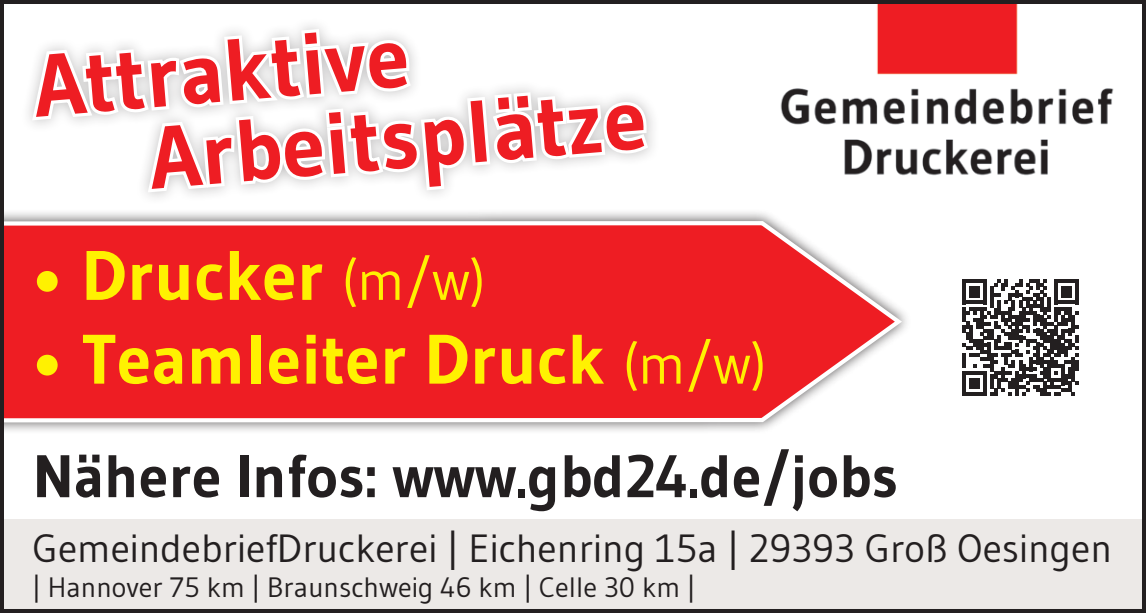
<style>
.page{position:relative;width:1146px;height:613px;background:#fff}
.page>*{position:absolute;margin:0;border:0;box-sizing:border-box;transform-origin:0 0}
.t1{font:700 87.6px/82px "Gudea";color:#ee1d23}
.t2{font:700 69.6px "Gudea";color:#fff101}
.t3{font:700 60px "Gudea";color:#231f20}
.t4{font:39.2px "Gudea";color:#231f20}
.t5{font:28px "Gudea";color:#231f20}
.s1{font-weight:400;font-size:55.6px}
</style>
<div class="page">
<div style="left:0;top:519px;width:1145px;height:93px;background:#ece9e7"></div>
<img style="left:780px;top:5px;width:334px;height:171px">
<svg style="left:962px;top:279px;width:116px;height:116px"></svg>
<div style="left:0;top:209px;width:911px;height:224px;background:#231f20;opacity:.75"></div>
<svg style="left:5px;top:217px;width:900px;height:207px;background:#ee4146"></svg>
<svg style="left:28px;top:25px;width:624px;height:280px"></svg>
<div style="left:0;top:0;width:1145px;height:612px;border:4px solid #231f20"></div>
<h1 class="t1" style="left:139px;top:36px;width:499px;text-indent:-109px;rotate:-5deg">Attraktive<br>Arbeitsplätze</h1>
<h2 class="t2" style="left:31px;top:232px;width:455px">• Drucker <span class="s1">(m/w)</span></h2>
<h2 class="t2" style="left:31px;top:316px;width:736px">• Teamleiter Druck <span class="s1">(m/w)</span></h2>
<h3 class="t3" style="left:33px;top:438px;width:866px">Nähere Infos: www.gbd24.de/jobs</h3>
<p class="t4" style="left:33px;top:523px;width:1080px">GemeindebriefDruckerei | Eichenring 15a | 29393 Groß Oesingen</p>
<p class="t5" style="left:33px;top:569px;width:664px">| Hannover 75 km | Braunschweig 46 km | Celle 30 km |</p>
</div>
